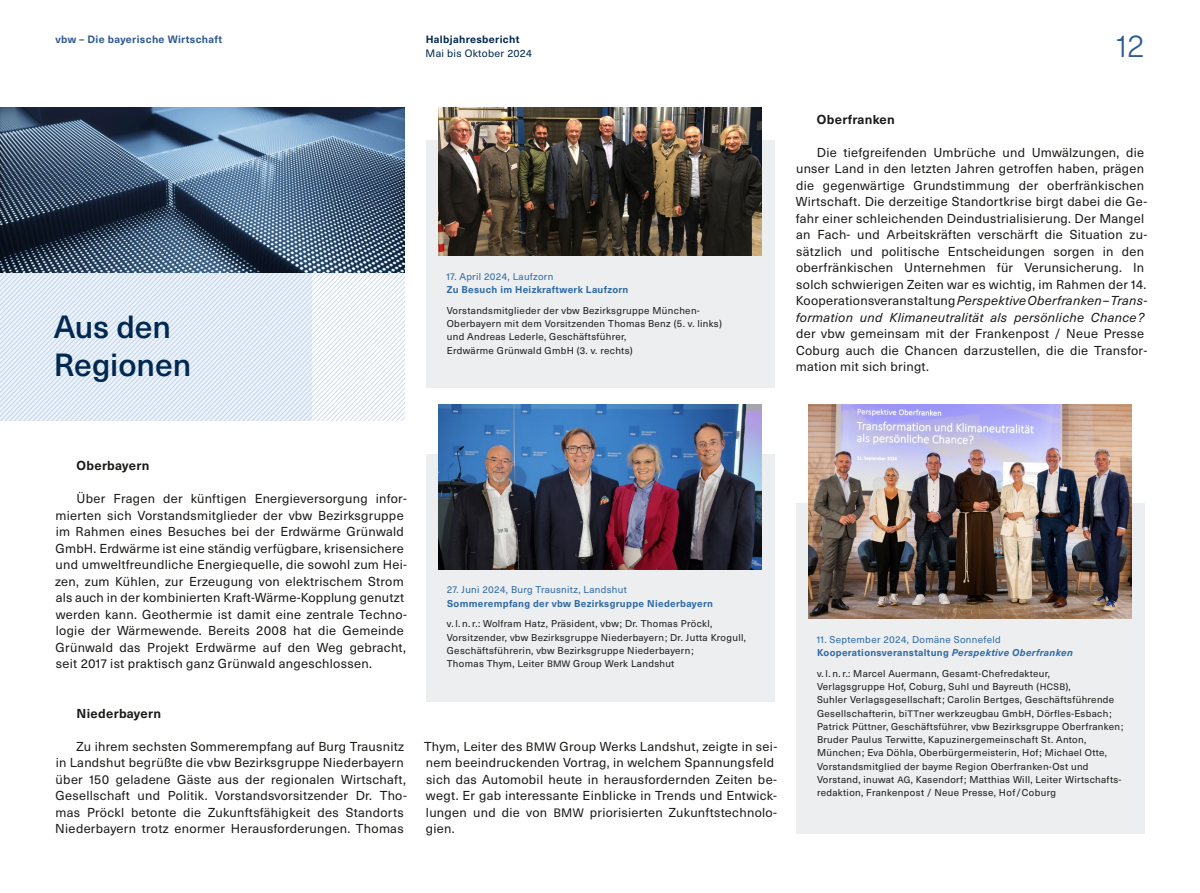
<style>
.page{position:relative;width:1200px;height:893px;background:#fff}
.page>*{position:absolute;margin:0;border:0;box-sizing:border-box;transform-origin:0 0}
.t1{font:500 31.5px/37.5px "Neue Haas Unica Pro";color:#002850}
.t2{font:300 31.5px "Neue Haas Unica Pro";color:#2d5a91}
.t3{font:12.75px/16.5px "Neue Haas Unica Pro";letter-spacing:.02em;color:#1a1a18}
.t4{font:700 12.75px "Neue Haas Unica Pro";letter-spacing:.02em;color:#1a1a18}
.t5{font:700 10.5px "Neue Haas Unica Pro";letter-spacing:.03em;color:#2d5a91}
.t6{font:700 10.5px "Neue Haas Unica Pro";letter-spacing:.03em;color:#002850}
.t7{font:10.5px "Neue Haas Unica Pro";letter-spacing:.03em;color:#002850}
.t8{font:9.75px/13.2px "Neue Haas Unica Pro";letter-spacing:.035em;color:#1a1a18}
.t9{font:9.75px/13.2px "Neue Haas Unica Pro";letter-spacing:.035em;color:#2d69a5}
.t10{font:700 9.75px "Neue Haas Unica Pro";letter-spacing:.035em;color:#2d69a5}
.s1{font-style:italic}
.s2{font-size:9.15px}
.s3{font-size:12px}
.s4{font-weight:700}
.s5{font-weight:700;font-style:italic}
</style>
<div class="page">
<svg style="left:311px;top:272px;width:93px;height:149px"></svg>
<svg style="left:0;top:272px;width:311px;height:149px;fill:#e6eff8"></svg>
<img style="left:0;top:107px;width:404px;height:165px">
<div style="left:425px;top:140px;width:349px;height:248px;background:#eceeef"></div>
<div style="left:425px;top:454px;width:349px;height:247px;background:#eceeef"></div>
<div style="left:795px;top:503px;width:349px;height:330px;background:#eceeef"></div>
<img style="left:438px;top:107px;width:323px;height:149px">
<img style="left:438px;top:404px;width:323px;height:165px">
<img style="left:808px;top:404px;width:323px;height:215px">
<p class="t5" style="left:56px;top:33px;width:168px">vbw – Die bayerische Wirtschaft</p>
<h1 class="t1" style="left:54px;top:309px;width:139px">Aus den<br>Regionen</h1>
<p class="t6" style="left:425px;top:33px;width:95px">Halbjahresbericht</p>
<p class="t7" style="left:425px;top:47px;width:108px">Mai bis Oktober 2024</p>
<p class="t9" style="left:446px;top:270px;width:108px">17. April 2024, Laufzorn</p>
<p class="t10" style="left:447px;top:284px;width:183px">Zu Besuch im Heizkraftwerk Laufzorn</p>
<p class="t8" style="left:446px;top:304px;width:276px">Vorstandsmitglieder der vbw Bezirksgruppe München-Oberbayern mit dem Vorsitzenden Thomas Benz (5. v. links) und Andreas Lederle, Geschäftsführer,<br>Erdwärme Grünwald GmbH (3. v. rechts)</p>
<h1 class="t2" style="left:1116px;top:28px;width:29px">12</h1>
<p class="t4" style="left:816px;top:112px;width:79px">Oberfranken</p>
<p class="t3" style="left:795px;top:144px;width:353px;text-indent:21px">Die tiefgreifenden Umbrüche und Umwälzungen, die unser Land in den letzten Jahren getroffen haben, prägen die gegenwärtige Grundstimmung der oberfränkischen Wirtschaft. Die derzeitige Standortkrise birgt dabei die Ge&shy;fahr einer schleichenden Deindustrialisierung. Der Mangel an Fach- und Arbeitskräften verschärft die Situation zu&shy;sätzlich und politische Entscheidungen sorgen in den oberfränkischen Unternehmen für Verunsicherung. In solch schwierigen Zeiten war es wichtig, im Rahmen der 14.<br>Kooperationsveranstaltung <span class="s1">Perspektive Oberfranken – Trans&shy;formation und Klimaneutralität als persönliche Chance?</span></p>
<p class="t3" style="left:795px;top:326px;width:353px">der vbw gemeinsam mit der Frankenpost / Neue Presse<br>Coburg auch die Chancen darzustellen, die die Transfor&shy;mation mit sich bringt.</p>
<p class="t4" style="left:77px;top:458px;width:74px">Oberbayern</p>
<p class="t3" style="left:55px;top:491px;width:353px;text-indent:21px">Über Fragen der künftigen Energieversorgung infor&shy;mierten sich Vorstandsmitglieder der vbw Bezirksgruppe im Rahmen eines Besuches bei der Erdwärme Grünwald GmbH. Erdwärme ist eine ständig verfügbare, krisensichere und umweltfreundliche Energiequelle, die sowohl zum Hei&shy;zen, zum Kühlen, zur Erzeugung von elektrischem Strom als auch in der kombinierten Kraft-Wärme-Kopplung genutzt werden kann. Geothermie ist damit eine zentrale Techno&shy;logie der Wärmewende. Bereits 2008 hat die Gemeinde Grünwald das Projekt Erdwärme auf den Weg gebracht, seit 2017 ist praktisch ganz Grünwald angeschlossen.</p>
<p class="t9" style="left:446px;top:583px;width:182px">27. Juni 2024, Burg Trausnitz, Landshut</p>
<p class="t10" style="left:447px;top:597px;width:267px">Sommerempfang der vbw Bezirksgruppe Niederbayern</p>
<p class="t8" style="left:446px;top:617px;width:301px">v. l. n. r.: Wolfram Hatz, Präsident, vbw; Dr. Thomas Pröckl, Vorsitzender, vbw Bezirksgruppe Niederbayern; Dr. Jutta Krogull, Geschäftsführerin, vbw Bezirksgruppe Niederbayern;<br>Thomas Thym, Leiter <span class="s2">BMW</span> Group Werk Landshut</p>
<p class="t4" style="left:76px;top:706px;width:86px">Niederbayern</p>
<p class="t3" style="left:55px;top:738px;width:353px;text-indent:21px">Zu ihrem sechsten Sommerempfang auf Burg Trausnitz in Landshut begrüßte die vbw Bezirksgruppe Niederbayern über 150 geladene Gäste aus der regionalen Wirtschaft, Gesellschaft und Politik. Vorstandsvorsitzender Dr. Tho&shy;mas Pröckl betonte die Zukunftsfähigkeit des Standorts Niederbayern trotz enormer Herausforderungen. Thomas</p>
<p class="t3" style="left:424px;top:738px;width:354px">Thym, Leiter des <span class="s3">BMW</span> Group Werks Landshut, zeigte in sei&shy;nem beeindruckenden Vortrag, in welchem Spannungsfeld sich das Automobil heute in herausfordernden Zeiten be&shy;wegt. Er gab interessante Einblicke in Trends und Entwick&shy;lungen und die von <span class="s3">BMW</span> priorisierten Zukunftstechnolo&shy;gien.</p>
<p class="t9" style="left:816px;top:633px;width:258px">11. September 2024, Domäne Sonnefeld<br><span class="s4">Kooperationsveranstaltung</span> <span class="s5">Perspektive Oberfranken</span></p>
<p class="t8" style="left:816px;top:667px;width:308px">v. l. n. r.: Marcel Auermann, Gesamt-Chefredakteur,<br>Verlagsgruppe Hof, Coburg, Suhl und Bayreuth (<span class="s2">HCSB</span>),<br>Suhler Verlagsgesellschaft; Carolin Bertges, Geschäftsführende Gesellschafterin, bi<span class="s2">TT</span>ner werkzeugbau GmbH, Dörfles-Esbach; Patrick Püttner, Geschäftsführer, vbw Bezirksgruppe Oberfranken; Bruder Paulus Terwitte, Kapuzinergemeinschaft St. Anton, München; Eva Döhla, Oberbürgermeisterin, Hof; Michael Otte, Vorstandsmitglied der bayme Region Oberfranken-Ost und Vorstand, inuwat <span class="s2">AG</span>, Kasendorf; Matthias Will, Leiter Wirtschafts&shy;redaktion, Frankenpost / Neue Presse, Hof/Coburg</p>
</div>
